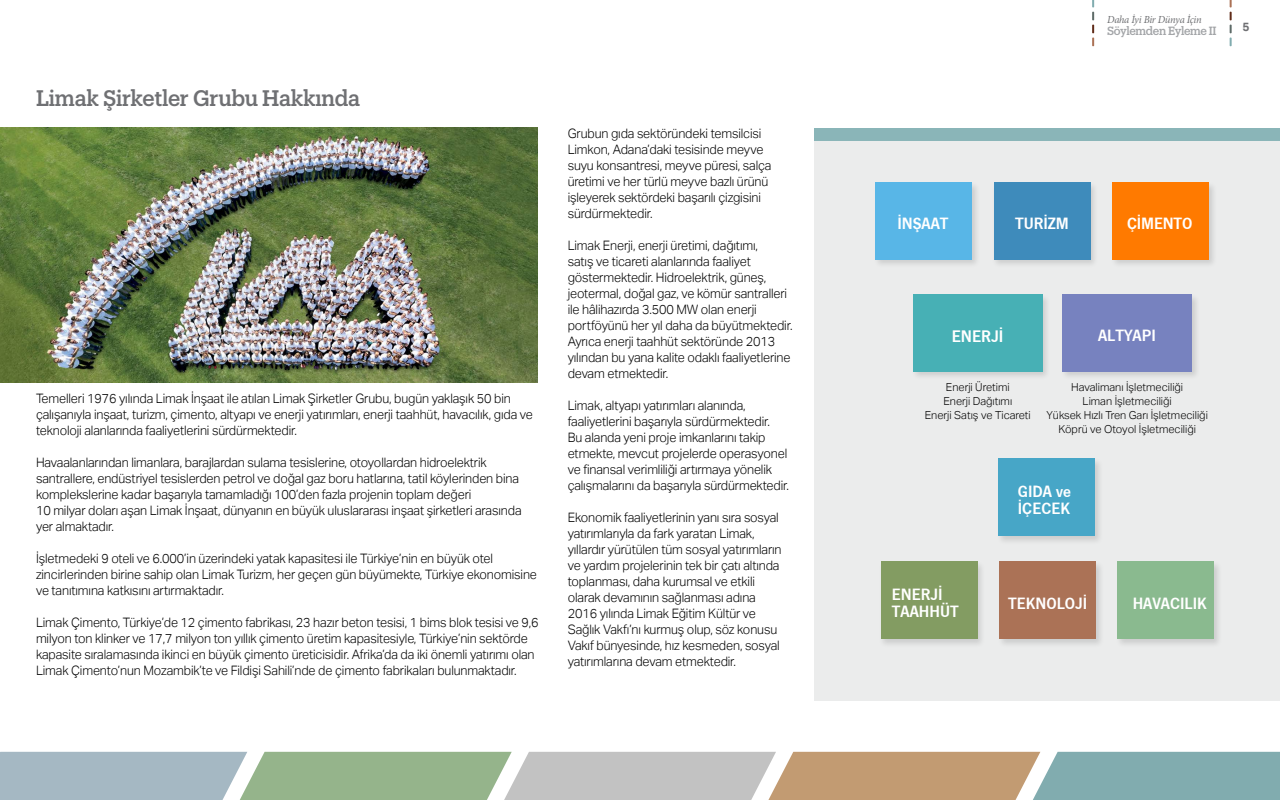
<style>
.page{position:relative;width:1280px;height:800px;background:#fff}
.page>*{position:absolute;margin:0;border:0;box-sizing:border-box;transform-origin:0 0}
.t1{font:500 22px "Produkt";letter-spacing:-.01em;color:#6f7073}
.t2{font:17.3px "News Got T Dem";color:#fff}
.t3{font:16.9px/17.3px "News Got T Dem";color:#fff}
.t4{font:300 13px/16px "Aktiv Grotesk";letter-spacing:-.01em;color:#000}
.t5{font:700 12px "Aktiv Grotesk";color:#6f7073}
.t6{font:500 11.7px "Produkt";letter-spacing:-.03em;color:#a3a5a8}
.t7{font:300 11px/14px "Aktiv Grotesk";color:#000;text-align:center}
.t8{font:italic 10.8px "Minion Pro";letter-spacing:-.03em;color:#6f7073}
</style>
<div class="page">
<svg style="left:0;top:752px;width:1280px;height:48px;background:#abb5a7"></svg>
<svg style="left:1230px;top:0;width:2px;height:46px"></svg>
<svg style="left:1092px;top:0;width:2px;height:46px"></svg>
<div style="left:814px;top:140px;width:466px;height:561px;background:#ebecec"></div>
<div style="left:1110px;top:181px;width:107px;height:88px;background:#000;opacity:.13"></div>
<div style="left:1112px;top:182px;width:97px;height:78px;background:#ff7a00"></div>
<div style="left:1115px;top:560px;width:108px;height:88px;background:#000;opacity:.13"></div>
<div style="left:1118px;top:562px;width:96px;height:77px;background:#8aba8f"></div>
<div style="left:873px;top:181px;width:107px;height:88px;background:#000;opacity:.13"></div>
<div style="left:875px;top:182px;width:97px;height:78px;background:#58b6e7"></div>
<div style="left:878px;top:560px;width:108px;height:88px;background:#000;opacity:.13"></div>
<div style="left:881px;top:562px;width:96px;height:77px;background:#839c62"></div>
<div style="left:911px;top:293px;width:140px;height:88px;background:#000;opacity:.13"></div>
<div style="left:913px;top:294px;width:130px;height:78px;background:#47b0b5"></div>
<div style="left:996px;top:457px;width:108px;height:88px;background:#000;opacity:.13"></div>
<div style="left:999px;top:459px;width:96px;height:77px;background:#47a6c7"></div>
<div style="left:1060px;top:293px;width:141px;height:88px;background:#000;opacity:.13"></div>
<div style="left:1063px;top:294px;width:129px;height:78px;background:#7782bf"></div>
<div style="left:991px;top:181px;width:108px;height:88px;background:#000;opacity:.13"></div>
<div style="left:994px;top:182px;width:96px;height:78px;background:#3e8bbb"></div>
<div style="left:997px;top:560px;width:108px;height:88px;background:#000;opacity:.13"></div>
<div style="left:999px;top:562px;width:97px;height:77px;background:#ab7256"></div>
<div style="left:814px;top:128px;width:466px;height:12px;background:#8ab5b8"></div>
<img style="left:0;top:128px;width:538px;height:255px">
<h1 class="t1" style="left:36px;top:83px;width:326px">Limak Şirketler Grubu Hakkında</h1>
<p class="t4" style="left:36px;top:391px;width:498px">Temelleri 1976 yılında Limak İnşaat ile atılan Limak Şirketler Grubu, bugün yaklaşık 50 bin çalışanıyla inşaat, turizm, çimento, altyapı ve enerji yatırımları, enerji taahhüt, havacılık, gıda ve teknoloji alanlarında faaliyetlerini sürdürmektedir.</p>
<p class="t4" style="left:36px;top:455px;width:487px">Havaalanlarından limanlara, barajlardan sulama tesislerine, otoyollardan hidroelektrik santrallere, endüstriyel tesislerden petrol ve doğal gaz boru hatlarına, tatil köylerinden bina komplekslerine kadar başarıyla tamamladığı 100’den fazla projenin toplam değeri<br>10 milyar doları aşan Limak İnşaat, dünyanın en büyük uluslararası inşaat şirketleri arasında yer almaktadır.</p>
<p class="t4" style="left:36px;top:551px;width:503px">İşletmedeki 9 oteli ve 6.000’in üzerindeki yatak kapasitesi ile Türkiye’nin en büyük otel zincirlerinden birine sahip olan Limak Turizm, her geçen gün büyümekte, Türkiye ekonomisine ve tanıtımına katkısını artırmaktadır.</p>
<p class="t4" style="left:36px;top:615px;width:504px">Limak Çimento, Türkiye’de 12 çimento fabrikası, 23 hazır beton tesisi, 1 bims blok tesisi ve 9,6 milyon ton klinker ve 17,7 milyon ton yıllık çimento üretim kapasitesiyle, Türkiye’nin sektörde kapasite sıralamasında ikinci en büyük çimento üreticisidir. Afrika’da da iki önemli yatırımı olan Limak Çimento’nun Mozambik’te ve Fildişi Sahili’nde de çimento fabrikaları bulunmaktadır.</p>
<p class="t4" style="left:568px;top:126px;width:205px">Grubun gıda sektöründeki temsilcisi Limkon, Adana’daki tesisinde meyve suyu konsantresi, meyve püresi, salça üretimi ve her türlü meyve bazlı ürünü işleyerek sektördeki başarılı çizgisini sürdürmektedir.</p>
<p class="t4" style="left:568px;top:238px;width:226px">Limak Enerji, enerji üretimi, dağıtımı,<br>satış ve ticareti alanlarında faaliyet göstermektedir. Hidroelektrik, güneş, jeotermal, doğal gaz, ve kömür santralleri ile hâlihazırda 3.500 MW olan enerji portföyünü her yıl daha da büyütmektedir.<br>Ayrıca enerji taahhüt sektöründe 2013 yılından bu yana kalite odaklı faaliyetlerine devam etmektedir.</p>
<p class="t4" style="left:568px;top:398px;width:223px">Limak, altyapı yatırımları alanında, faaliyetlerini başarıyla sürdürmektedir.<br>Bu alanda yeni proje imkanlarını takip etmekte, mevcut projelerde operasyonel ve finansal verimliliği artırmaya yönelik çalışmalarını da başarıyla sürdürmektedir.</p>
<p class="t4" style="left:568px;top:510px;width:215px">Ekonomik faaliyetlerinin yanı sıra sosyal yatırımlarıyla da fark yaratan Limak, yıllardır yürütülen tüm sosyal yatırımların ve yardım projelerinin tek bir çatı altında toplanması, daha kurumsal ve etkili olarak devamının sağlanması adına 2016 yılında Limak Eğitim Kültür ve Sağlık Vakfı’nı kurmuş olup, söz konusu Vakıf bünyesinde, hız kesmeden, sosyal yatırımlarına devam etmektedir.</p>
<p class="t8" style="left:1107px;top:12px;width:96px">Daha İyi Bir Dünya İçin</p>
<p class="t6" style="left:1107px;top:23px;width:111px">Söylemden Eyleme II</p>
<p class="t5" style="left:1243px;top:20px;width:9px">5</p>
<p class="t3" style="left:897px;top:214px;width:53px">İNŞAAT</p>
<p class="t3" style="left:1015px;top:214px;width:55px">TURİZM</p>
<p class="t3" style="left:1127px;top:214px;width:67px">ÇİMENTO</p>
<h2 class="t2" style="left:952px;top:324px;width:53px">ENERJİ</h2>
<p class="t7" style="left:925px;top:380px;width:108px">Enerji Üretimi<br>Enerji Dağıtımı<br>Enerji Satış ve Ticareti</p>
<p class="t3" style="left:1098px;top:326px;width:59px">ALTYAPI</p>
<p class="t7" style="left:1047px;top:380px;width:163px">Havalimanı İşletmeciliği<br>Liman İşletmeciliği<br>Yüksek Hızlı Tren Garı İşletmeciliği<br>Köprü ve Otoyol İşletmeciliği</p>
<p class="t3" style="left:1018px;top:482px;width:55px">GIDA ve<br>İÇECEK</p>
<p class="t3" style="left:892px;top:585px;width:68px">ENERJİ<br>TAAHHÜT</p>
<p class="t3" style="left:1008px;top:594px;width:81px">TEKNOLOJİ</p>
<p class="t3" style="left:1133px;top:594px;width:76px">HAVACILIK</p>
</div>
